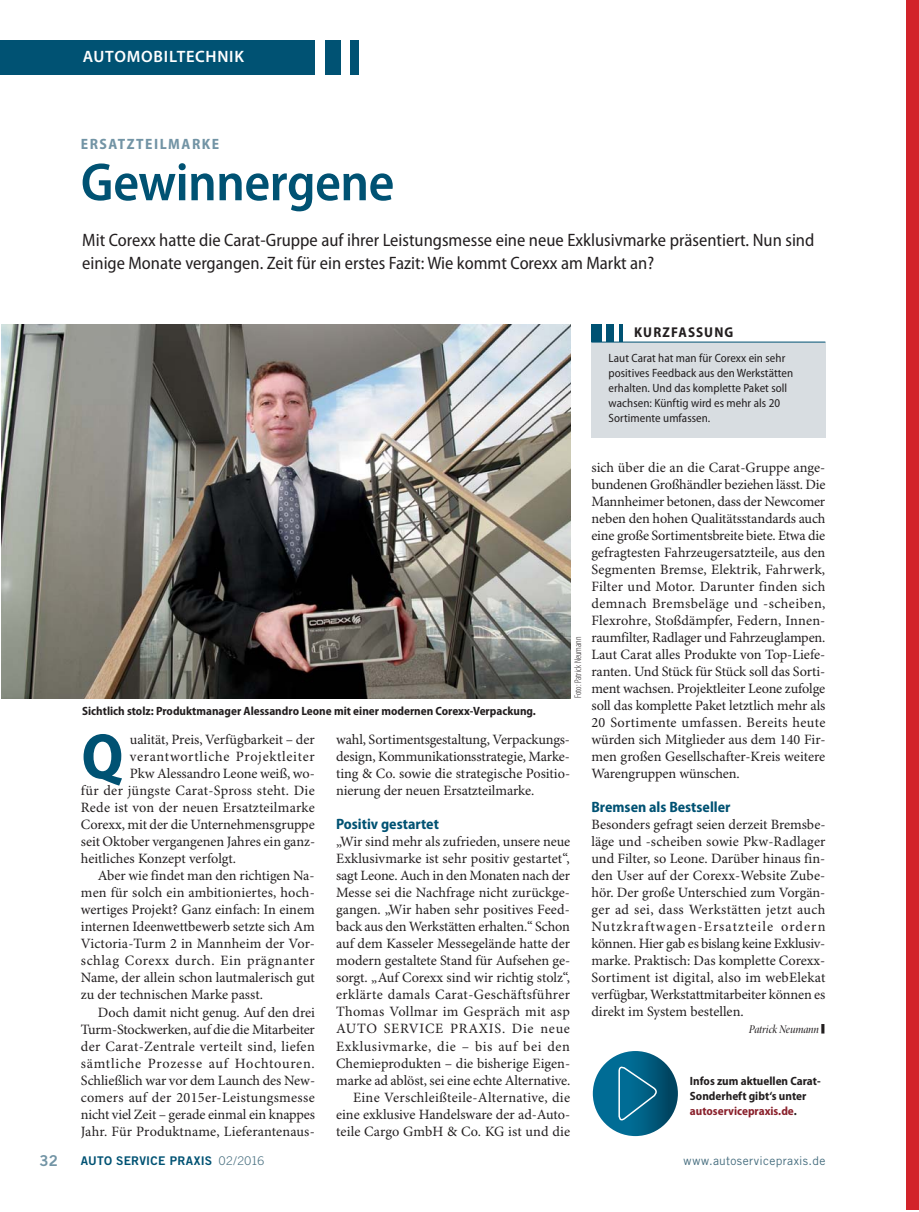
<style>
.page{position:relative;width:919px;height:1212px;background:#fff}
.page>*{position:absolute;margin:0;border:0;box-sizing:border-box;transform-origin:0 0}
.t1{font:700 semi-condensed 64.65px "Myriad Pro";color:#005273}
.t2{font:600 semi-condensed 54px "Myriad Pro";letter-spacing:-.01em;color:#005273}
.t3{font:32.7px "Minion Pro";color:#231f20;scale:.33 1}
.t4{font:semi-condensed 18px/22.5px "Myriad Pro";color:#231f20}
.t5{font:600 16.5px "Myriad Pro";letter-spacing:.045em;color:#fff}
.t6{font:700 semi-condensed 15px "Myriad Pro";color:#005273}
.t7{font:700 semi-condensed 15px "Myriad Pro";letter-spacing:.1em;color:#7294a5}
.t8{font:15px "Trade Gothic LT Std Bd 2";color:#7294a5}
.t9{font:14.25px/17px "Minion Pro";color:#231f20;text-align:justify}
.t10{font:14.25px "Minion Pro";letter-spacing:.02em;color:#231f20}
.t11{font:14.25px "Minion Pro";letter-spacing:.05em;color:#231f20}
.t12{font:14.25px "Minion Pro";letter-spacing:.025em;color:#231f20}
.t13{font:14.25px "Minion Pro";letter-spacing:.04em;color:#231f20}
.t14{font:700 semi-condensed 14.25px "Myriad Pro";letter-spacing:.075em;color:#231f20}
.t15{font:semi-condensed 12px/15px "Myriad Pro";letter-spacing:.005em;color:#231f20}
.t16{font:700 semi-condensed 12px/15px "Myriad Pro";color:#231f20}
.t17{font:12px "Trade Gothic LT Std Bd 2";letter-spacing:.02em;color:#005273}
.t18{font:12px "Trade Gothic LT Std";letter-spacing:.03em;color:#476e7f}
.t19{font:12px "Minion Pro Medium Cn It Disp";letter-spacing:-.005em;color:#231f20}
.t20{font:300 condensed 9.75px "Myriad Pro";color:#231f20}
.s1{color:#8a212c}
.s2{font-family:"Trade Gothic LT Std";font-weight:300;color:#476e7f}
</style>
<div class="page">
<div style="left:350px;top:40px;width:8px;height:34px;background:#005273"></div>
<div style="left:325px;top:40px;width:15px;height:34px;background:#005273"></div>
<div style="left:0;top:40px;width:315px;height:34px;background:#005273"></div>
<div style="left:591px;top:342px;width:234px;height:96px;background:#d8dde1"></div>
<div style="left:591px;top:324px;width:10px;height:18px;background:#005273"></div>
<div style="left:606px;top:324px;width:8px;height:18px;background:#005273"></div>
<hr style="left:619px;top:324px;width:3px;height:18px;background:#005273">
<hr style="left:591px;top:342px;width:234px;height:1px;background:#005273">
<svg style="left:592px;top:1051px;width:85px;height:85px"></svg>
<svg style="left:617px;top:1064px;width:42px;height:58px"></svg>
<img style="left:1px;top:324px;width:569px;height:374px">
<div style="left:906px;top:0;width:12px;height:1210px;background:#d2232a"></div>
<p class="t5" style="left:83px;top:47px;width:163px">AUTOMOBILTECHNIK</p>
<p class="t7" style="left:81px;top:138px;width:140px">ERSATZTEILMARKE</p>
<h2 class="t2" style="left:81px;top:150px;width:315px">Gewinnergene</h2>
<p class="t4" style="left:82px;top:231px;width:733px">Mit Corexx hatte die Carat-Gruppe auf ihrer Leistungsmesse eine neue Exklusivmarke präsentiert. Nun sind einige Monate vergangen. Zeit für ein erstes Fazit: Wie kommt Corexx am Markt an?</p>
<p class="t14" style="left:634px;top:327px;width:101px">KURZFASSUNG</p>
<p class="t15" style="left:608px;top:352px;width:186px">Laut Carat hat man für Corexx ein sehr positives Feedback aus den Werkstätten erhalten. Und das komplette Paket soll wachsen: Künftig wird es mehr als 20<br>Sortimente umfassen.</p>
<p class="t16" style="left:82px;top:704px;width:455px">Sichtlich stolz: Produktmanager Alessandro Leone mit einer modernen Corexx-Verpackung.</p>
<p class="t20" style="left:572px;top:698px;width:63px;rotate:-90deg">Foto: Patrick Neumann</p>
<h1 class="t1" style="left:81px;top:732px;width:43px">Q</h1>
<p class="t9" style="left:130px;top:732px;width:186px">ualität, Preis, Verfügbarkeit – der</p>
<p class="t11" style="left:130px;top:751px;width:186px">verantwortliche Projektleiter</p>
<p class="t9" style="left:130px;top:766px;width:186px">Pkw Alessandro Leone weiß, wo-</p>
<p class="t10" style="left:81px;top:785px;width:235px">für der jüngste Carat-Spross steht. Die</p>
<p class="t9" style="left:81px;top:800px;width:235px">Rede ist von der neuen Ersatzteilmarke</p>
<p class="t9" style="left:81px;top:817px;width:235px">Corexx, mit der die Unternehmensgruppe</p>
<p class="t9" style="left:81px;top:834px;width:236px">seit Oktober vergangenen Jahres ein ganz-</p>
<p class="t9" style="left:81px;top:851px;width:157px">heitliches Konzept verfolgt.</p>
<p class="t9" style="left:98px;top:868px;width:218px">Aber wie findet man den richtigen Na-</p>
<p class="t9" style="left:81px;top:885px;width:235px">men für solch ein ambitioniertes, hoch-</p>
<p class="t9" style="left:81px;top:902px;width:235px">wertiges Projekt? Ganz einfach: In einem</p>
<p class="t9" style="left:81px;top:919px;width:235px">internen Ideenwettbewerb setzte sich Am</p>
<p class="t9" style="left:81px;top:937px;width:235px">Victoria-Turm 2 in Mannheim der Vor-</p>
<p class="t13" style="left:81px;top:955px;width:235px">schlag Corexx durch. Ein prägnanter</p>
<p class="t9" style="left:81px;top:971px;width:235px">Name, der allein schon lautmalerisch gut</p>
<p class="t9" style="left:81px;top:988px;width:184px">zu der technischen Marke passt.</p>
<p class="t9" style="left:98px;top:1005px;width:218px">Doch damit nicht genug. Auf den drei</p>
<p class="t9" style="left:81px;top:1022px;width:235px">Turm-Stockwerken, auf die die Mitarbeiter</p>
<p class="t12" style="left:81px;top:1040px;width:235px">der Carat-Zentrale verteilt sind, liefen</p>
<p class="t11" style="left:81px;top:1057px;width:235px">sämtliche Prozesse auf Hochtouren.</p>
<p class="t9" style="left:81px;top:1073px;width:236px">Schließlich war vor dem Launch des New-</p>
<p class="t10" style="left:81px;top:1091px;width:235px">comers auf der 2015er-Leistungsmesse</p>
<p class="t9" style="left:81px;top:1107px;width:235px">nicht viel Zeit – gerade einmal ein knappes</p>
<p class="t9" style="left:81px;top:1124px;width:235px">Jahr. Für Produktname, Lieferantenaus-</p>
<p class="t9" style="left:336px;top:732px;width:235px">wahl, Sortiments gestaltung, Verpackungs&shy;design, Kommunikationsstrategie, Marke&shy;ting &amp; Co. sowie die strategische Positio&shy;nierung der neuen Ersatzteilmarke.</p>
<p class="t6" style="left:336px;top:818px;width:104px">Positiv gestartet</p>
<p class="t9" style="left:336px;top:834px;width:236px;text-align:right">„Wir sind mehr als zufrieden, unsere neue Exklusivmarke ist sehr positiv gestartet“, sagt Leone. Auch in den Monaten nach der Messe sei die Nachfrage nicht zurückge&shy;gangen. „Wir haben sehr positives Feed&shy;back aus den Werkstätten erhalten.“ Schon auf dem Kasseler Messegelände hatte der modern gestaltete Stand für Aufsehen ge&shy;sorgt. „Auf Corexx sind wir richtig stolz“, erklärte damals Carat-Geschäftsführer Thomas Vollmar im Gespräch mit asp AUTO SERVICE PRAXIS. Die neue Exklusivmarke, die – bis auf bei den Chemieprodukten – die bisherige Eigen&shy;marke ad ablöst, sei eine echte Alternative.<br>Eine Verschleißteile-Alternative, die eine exklusive Handels ware der ad-Auto&shy;teile Cargo GmbH &amp; Co. KG ist und die</p>
<p class="t9" style="left:591px;top:460px;width:236px">sich über die an die Carat-Gruppe ange&shy;bundenen Großhändler beziehen lässt. Die Mannheimer betonen, dass der Newcomer neben den hohen Qualitätsstandards auch eine große Sortimentsbreite biete. Etwa die gefragtesten Fahrzeug ersatzteile, aus den Segmenten Bremse, Elektrik, Fahrwerk, Filter und Motor. Darunter finden sich demnach Bremsbeläge und -scheiben, Flexrohre, Stoßdämpfer, Federn, Innen&shy;raumfilter, Radlager und Fahrzeuglampen.<br>Laut Carat alles Produkte von Top-Liefe&shy;ranten. Und Stück für Stück soll das Sorti&shy;ment wachsen. Projektleiter Leone zufolge soll das komplette Paket letztlich mehr als 20 Sortimente umfassen. Bereits heute würden sich Mitglieder aus dem 140 Fir&shy;men großen Gesellschafter-Kreis weitere Warengruppen wünschen.</p>
<p class="t6" style="left:591px;top:801px;width:141px">Bremsen als Bestseller</p>
<p class="t9" style="left:591px;top:817px;width:235px">Besonders gefragt seien derzeit Bremsbe&shy;läge und -scheiben sowie Pkw-Radlager und Filter, so Leone. Darüber hinaus fin&shy;den User auf der Corexx-Website Zube&shy;hör. Der große Unterschied zum Vorgän&shy;ger ad sei, dass Werkstätten jetzt auch Nutzkraft wagen-Ersatzteile ordern können. Hier gab es bislang keine Exklusiv&shy;marke. Praktisch: Das komplette Corexx-Sortiment ist digital, also im webElekat verfügbar, Werkstatt mitarbeiter können es direkt im System bestellen.</p>
<p class="t19" style="left:748px;top:1022px;width:71px">Patrick Neumann</p>
<h3 class="t3" style="left:820px;top:1014px;width:15px">■</h3>
<p class="t16" style="left:690px;top:1075px;width:132px">Infos zum aktuellen Carat-<br>Sonderheft gibt‘s unter <span class="s1">autoservicepraxis.de</span>.</p>
<p class="t8" style="left:39px;top:1152px;width:20px">32</p>
<p class="t17" style="left:81px;top:1154px;width:185px">AUTO SERVICE PRAXIS <span class="s2">02/2016</span></p>
<p class="t18" style="left:683px;top:1154px;width:143px">www.autoservicepraxis.de</p>
</div>
